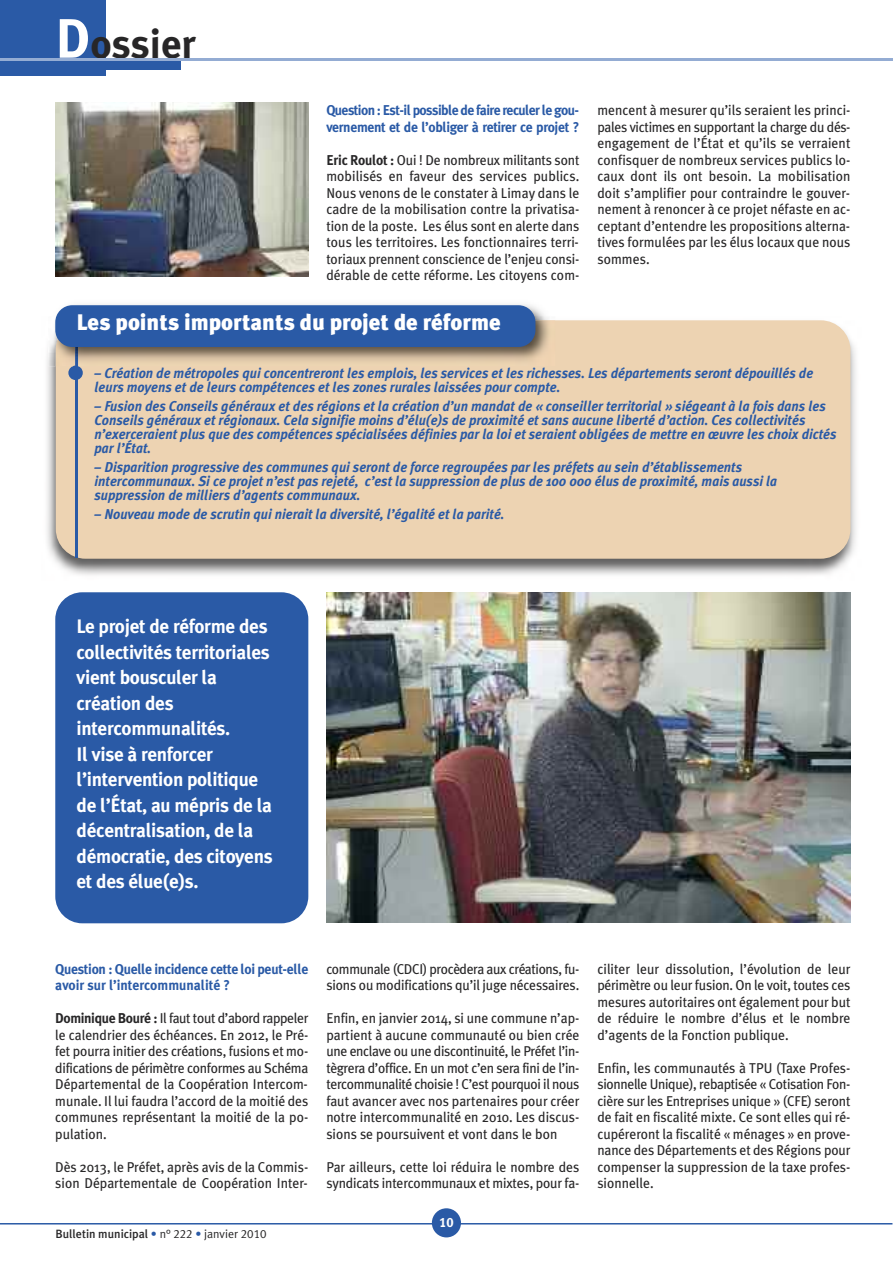
<style>
.page{position:relative;width:893px;height:1263px;background:#fff}
.page>*{position:absolute;margin:0;border:0;box-sizing:border-box;transform-origin:0 0}
.t1{font:700 40.5px "Meta Plus";color:#272627}
.t2{font:900 22.5px "Meta Plus";color:#fff}
.t3{font:700 19.5px/25.5px "Meta Plus";letter-spacing:-.015em;color:#fff}
.t4{font:14.25px/16.5px "Meta Plus";color:#272627;text-align:justify;scale:.96 1}
.t5{font:italic 700 14.25px/14.2px "Meta Plus";color:#2a5aa6;scale:.95 1}
.t6{font:700 14.25px/16.5px "Meta Plus";letter-spacing:-.025em;color:#2a5aa6;scale:.96 1}
.t7{font:14.25px/16.5px "Meta Plus";letter-spacing:-.025em;color:#272627;scale:.96 1}
.t8{font:13.5px "Meta Plus Bold Caps";color:#fff}
.t9{font:500 12px "Meta Plus";color:#272627}
.s1{font-size:55.5px;color:#fff}
.s2{font-weight:700}
.s3{font-family:"Meta Plus Normal";font-weight:400;color:#2a5aa6}
.s4{font-family:"Meta Plus Normal";font-weight:400}
.s5{font-family:"Meta Plus Normal Caps";font-weight:400}
</style>
<div class="page">
<div style="left:0;top:0;width:105px;height:76px;background:#2a5aa6"></div>
<div style="left:0;top:61px;width:181px;height:9px;background:#2a5aa6"></div>
<hr style="left:0;top:59px;width:893px;height:2px;background:#94acd3">
<hr style="left:0;top:1223px;width:892px;height:1px;background:#2a5aa6">
<div style="left:432px;top:1208px;width:29px;height:29px;background:#2a5aa6;border-radius:50%"></div>
<img style="left:47px;top:322px;width:809px;height:253px">
<div style="left:56px;top:320px;width:794px;height:239px;background:#edd3b2;border-radius:30px"></div>
<hr style="left:75px;top:342px;width:3px;height:216px;background:#2a5aa6">
<div style="left:68px;top:366px;width:15px;height:14px;background:#2a5aa6;border-radius:50%"></div>
<img style="left:48px;top:304px;width:500px;height:62px">
<img style="left:56px;top:320px;width:499px;height:46px">
<img style="left:75px;top:347px;width:3px;height:19px">
<div style="left:55px;top:305px;width:480px;height:42px;background:#2a5aa6;border-radius:17px"></div>
<img style="left:55px;top:102px;width:253px;height:174px">
<div style="left:55px;top:592px;width:253px;height:331px;background:#2a5aa6;border-radius:27px"></div>
<img style="left:326px;top:592px;width:524px;height:330px">
<h1 class="t1" style="left:55px;top:20px;width:142px"><span class="s1">D</span>ossier</h1>
<p class="t6" style="left:326px;top:102px;width:265px">Question : Est-il possible de faire reculer le gou&shy;vernement et de l’obliger à retirer ce projet ?</p>
<p class="t4" style="left:326px;top:152px;width:265px"><span class="s2">Eric Roulot :</span> Oui ! De nombreux militants sont mobilisés en faveur des services publics.<br>Nous venons de le constater à Limay dans le cadre de la mobilisation contre la privatisa&shy;tion de la poste. Les élus sont en alerte dans tous les territoires. Les fonctionnaires terri&shy;toriaux prennent conscience de l’enjeu consi&shy;dérable de cette réforme. Les citoyens com-</p>
<h2 class="t2" style="left:77px;top:309px;width:426px">Les points importants du projet de réforme</h2>
<p class="t4" style="left:597px;top:102px;width:265px">mencent à mesurer qu’ils seraient les princi&shy;pales victimes en supportant la charge du dés&shy;engagement de l’État et qu’ils se verraient confisquer de nombreux services publics lo&shy;caux dont ils ont besoin. La mobilisation doit s’amplifier pour contraindre le gouver&shy;nement à renoncer à ce projet néfaste en ac&shy;ceptant d’entendre les propositions alterna&shy;tives formulées par les élus locaux que nous sommes.</p>
<p class="t5" style="left:95px;top:366px;width:758px">– Création de métropoles qui concentreront les emplois, les services et les richesses. Les départements seront dépouillés de leurs moyens et de leurs compétences et les zones rurales laissées pour compte.</p>
<p class="t5" style="left:95px;top:398px;width:783px">– Fusion des Conseils généraux et des régions et la création d’un mandat de « conseiller territorial » siégeant à la fois dans les Conseils généraux et régionaux. Cela signifie moins d’élu(e)s de proximité et sans aucune liberté d’action. Ces collectivités n’exerceraient plus que des compétences spécialisées définies par la loi et seraient obligées de mettre en œuvre les choix dictés par l’État.</p>
<p class="t5" style="left:95px;top:460px;width:720px">– Disparition progressive des communes qui seront de force regroupées par les préfets au sein d’établissements intercommunaux. Si ce projet n’est pas rejeté, c’est la suppression de plus de 100 000 élus de proximité, mais aussi la suppression de milliers d’agents communaux.</p>
<p class="t5" style="left:95px;top:507px;width:433px">– Nouveau mode de scrutin qui nierait la diversité, l’égalité et la parité.</p>
<p class="t3" style="left:77px;top:614px;width:198px">Le projet de réforme des collectivités territoriales vient bousculer la création des intercommunalités.<br>Il vise à renforcer l’intervention politique de l’État, au mépris de la décentralisation, de la démocratie, des citoyens et des élue(e)s.</p>
<p class="t6" style="left:55px;top:960px;width:265px">Question : Quelle incidence cette loi peut-elle avoir sur l’intercommunalité ?</p>
<p class="t4" style="left:55px;top:1010px;width:265px"><span class="s2">Dominique Bouré :</span> Il faut tout d’abord rappeler le calendrier des échéances. En 2012, le Pré&shy;fet pourra initier des créations, fusions et mo&shy;difications de périmètre conformes au Schéma Départemental de la Coopération Intercom&shy;munale. Il lui faudra l’accord de la moitié des communes représentant la moitié de la po&shy;pulation.</p>
<p class="t4" style="left:55px;top:1158px;width:265px">Dès 2013, le Préfet, après avis de la Commis&shy;sion Départementale de Coopération Inter-</p>
<p class="t9" style="left:56px;top:1226px;width:212px">Bulletin municipal <span class="s3">•</span> <span class="s4">n°</span> <span class="s5">222</span> <span class="s3">•</span> <span class="s4">janvier</span> <span class="s5">2010</span></p>
<p class="t7" style="left:326px;top:960px;width:265px">communale (CDCI) procèdera aux créations, fu&shy;sions ou modifications qu’il juge nécessaires.</p>
<p class="t4" style="left:326px;top:1010px;width:265px">Enfin, en janvier 2014, si une commune n’ap&shy;partient à aucune communauté ou bien crée une enclave ou une discontinuité, le Préfet l’in&shy;tègrera d’office. En un mot c’en sera fini de l’in&shy;tercommunalité choisie ! C’est pourquoi il nous faut avancer avec nos partenaires pour créer notre intercommunalité en 2010. Les discus&shy;sions se poursuivent et vont dans le bon</p>
<p class="t4" style="left:326px;top:1158px;width:265px">Par ailleurs, cette loi réduira le nombre des syndicats intercommunaux et mixtes, pour fa-</p>
<p class="t8" style="left:439px;top:1214px;width:16px">10</p>
<p class="t4" style="left:597px;top:960px;width:265px">ciliter leur dissolution, l’évolution de leur périmètre ou leur fusion. On le voit, toutes ces mesures autoritaires ont également pour but de réduire le nombre d’élus et le nombre d’agents de la Fonction publique.</p>
<p class="t4" style="left:597px;top:1059px;width:265px">Enfin, les communautés à TPU (Taxe Profes&shy;sionnelle Unique), rebaptisée « Cotisation Fon&shy;cière sur les Entreprises unique » (CFE) seront de fait en fiscalité mixte. Ce sont elles qui ré&shy;cupéreront la fiscalité « ménages » en prove&shy;nance des Départements et des Régions pour compenser la suppression de la taxe profes&shy;sionnelle.</p>
</div>
